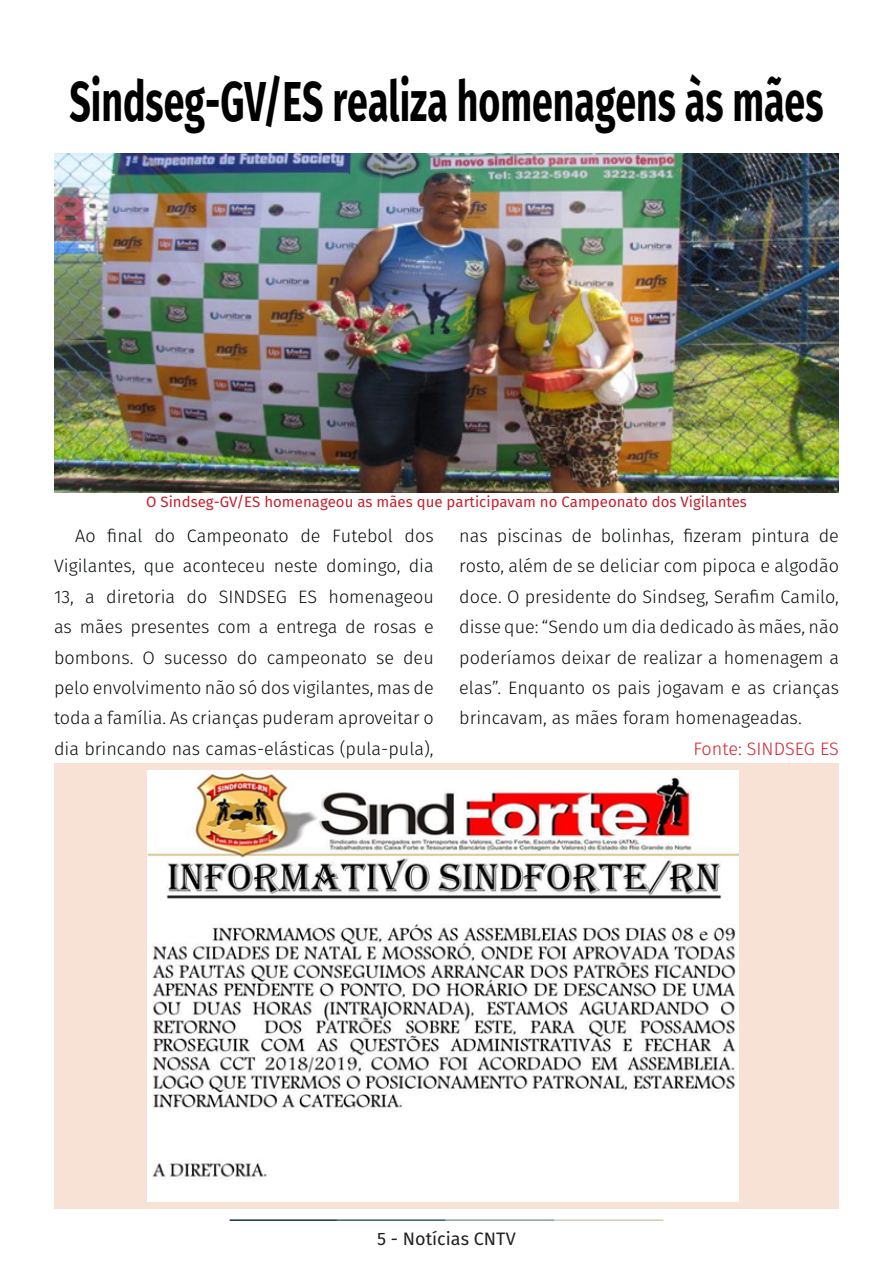
<style>
.page{position:relative;width:893px;height:1263px;background:#fff}
.page>*{position:absolute;margin:0;border:0;box-sizing:border-box;transform-origin:0 0}
.t1{font:700 56.25px "Fira Sans";color:#000001;scale:.67 1}
.t2{font:300 18px/30.5px "Fira Sans";color:#080d0b;text-align:justify}
.t3{font:300 18px "Fira Sans";color:#d1232a}
.t4{font:18px "Fira Sans";color:#231f20}
.t5{font:15px "Fira Sans";color:#c6202d}
</style>
<div class="page">
<hr style="left:230px;top:1219px;width:107px;height:2px;background:#0e323f">
<hr style="left:337px;top:1219px;width:109px;height:2px;background:#3a5f6d">
<hr style="left:446px;top:1219px;width:109px;height:2px;background:#87a59a">
<hr style="left:555px;top:1219px;width:108px;height:2px;background:#c6d5b7">
<div style="left:54px;top:763px;width:785px;height:446px;background:#f8e1d5"></div>
<img style="left:55px;top:153px;width:784px;height:340px">
<img style="left:148px;top:771px;width:590px;height:430px">
<p class="t1" style="left:69px;top:54px;width:1127px">Sindseg-GV/ES realiza homenagens às mães</p>
<p class="t5" style="left:146px;top:490px;width:602px">O Sindseg-GV/ES homenageou as mães que participavam no Campeonato dos Vigilantes</p>
<p class="t2" style="left:54px;top:520px;width:381px;text-indent:21px">Ao final do Campeonato de Futebol dos Vigilantes, que aconteceu neste domingo, dia 13, a diretoria do SINDSEG ES homenageou as mães presentes com a entrega de rosas e bombons. O sucesso do campeonato se deu pelo envolvimento não só dos vigilantes, mas de toda a família. As crianças puderam aproveitar o dia brincando nas camas-elásticas (pula-pula),</p>
<p class="t2" style="left:459px;top:520px;width:381px">nas piscinas de bolinhas, fizeram pintura de rosto, além de se deliciar com pipoca e algodão doce. O presidente do Sindseg, Serafim Camilo, disse que: “Sendo um dia dedicado às mães, não poderíamos deixar de realizar a homenagem a elas”. Enquanto os pais jogavam e as crianças brincavam, as mães foram homenageadas.</p>
<p class="t3" style="left:693px;top:736px;width:147px">Fonte: SINDSEG ES</p>
<p class="t4" style="left:377px;top:1225px;width:140px">5 - Notícias CNTV</p>
</div>
